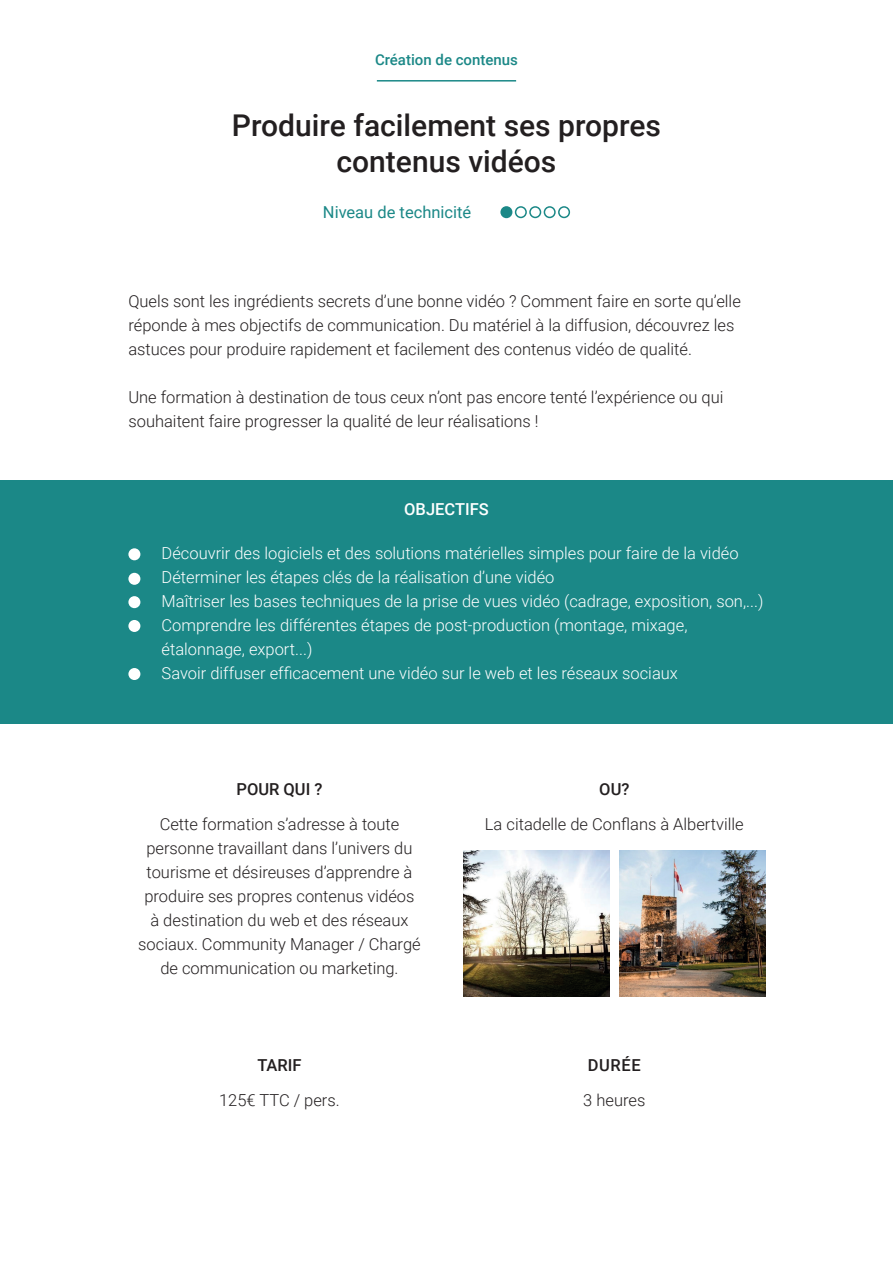
<style>
.page{position:relative;width:893px;height:1263px;background:#fff}
.page>*{position:absolute;margin:0;border:0;box-sizing:border-box;transform-origin:0 0}
.t1{font:500 30px/36px "Roboto";color:#231f20;text-align:center}
.t2{font:300 16.5px/24px "Roboto";color:#231f20}
.t3{font:300 16.5px/24px "Roboto";color:#fff}
.t4{font:500 16.5px "Roboto";color:#231f20}
.t5{font:16.5px "Roboto";color:#1b8887}
.t6{font:500 16.5px "Roboto";color:#fff}
.t7{font:500 15px "Roboto";color:#1b8887}
</style>
<div class="page">
<hr style="left:377px;top:80px;width:139px;height:2px;background:#1b8887">
<div style="left:500px;top:206px;width:12px;height:12px;background:#1b8887;border-radius:50%"></div>
<div style="left:515px;top:206px;width:12px;height:12px;border:2px solid #1b8887;border-radius:50%"></div>
<div style="left:529px;top:206px;width:12px;height:12px;border:2px solid #1b8887;border-radius:50%"></div>
<div style="left:544px;top:206px;width:12px;height:12px;border:2px solid #1b8887;border-radius:50%"></div>
<div style="left:558px;top:206px;width:12px;height:12px;border:2px solid #1b8887;border-radius:50%"></div>
<div style="left:0;top:480px;width:893px;height:244px;background:#1b8887"></div>
<div style="left:128px;top:548px;width:12px;height:12px;background:#fff;border-radius:50%"></div>
<div style="left:128px;top:573px;width:12px;height:12px;background:#fff;border-radius:50%"></div>
<div style="left:128px;top:596px;width:12px;height:12px;background:#fff;border-radius:50%"></div>
<div style="left:128px;top:620px;width:12px;height:12px;background:#fff;border-radius:50%"></div>
<div style="left:128px;top:668px;width:12px;height:12px;background:#fff;border-radius:50%"></div>
<img style="left:463px;top:850px;width:146px;height:146px">
<img style="left:619px;top:850px;width:146px;height:146px">
<p class="t7" style="left:375px;top:49px;width:144px">Création de contenus</p>
<h1 class="t1" style="left:232px;top:106px;width:430px">Produire facilement ses propres contenus vidéos</h1>
<p class="t5" style="left:323px;top:201px;width:150px">Niveau de technicité</p>
<p class="t2" style="left:128px;top:288px;width:614px">Quels sont les ingrédients secrets d’une bonne vidéo ? Comment faire en sorte qu’elle réponde à mes objectifs de communication. Du matériel à la diffusion, découvrez les astuces pour produire rapidement et facilement des contenus vidéo de qualité.</p>
<p class="t2" style="left:128px;top:384px;width:597px">Une formation à destination de tous ceux n’ont pas encore tenté l’expérience ou qui souhaitent faire progresser la qualité de leur réalisations !</p>
<p class="t6" style="left:404px;top:498px;width:86px">OBJECTIFS</p>
<p class="t3" style="left:162px;top:540px;width:603px">Découvrir des logiciels et des solutions matérielles simples pour faire de la vidéo Déterminer les étapes clés de la réalisation d’une vidéo<br>Maîtriser les bases techniques de la prise de vues vidéo (cadrage, exposition, son,...)<br>Comprendre les différentes étapes de post-production (montage, mixage, étalonnage, export...)<br>Savoir diffuser efficacement une vidéo sur le web et les réseaux sociaux</p>
<p class="t4" style="left:236px;top:778px;width:88px">POUR QUI ?</p>
<p class="t4" style="left:599px;top:778px;width:32px">OU?</p>
<p class="t2" style="left:138px;top:811px;width:284px;text-align:center">Cette formation s’adresse à toute personne travaillant dans l’univers du tourisme et désireuses d’apprendre à produire ses propres contenus vidéos à destination du web et des réseaux sociaux. Community Manager / Chargé de communication ou marketing.</p>
<p class="t2" style="left:485px;top:811px;width:260px">La citadelle de Conflans à Albertville</p>
<p class="t4" style="left:257px;top:1054px;width:46px">TARIF</p>
<p class="t4" style="left:588px;top:1054px;width:54px">DURÉE</p>
<p class="t2" style="left:219px;top:1088px;width:122px">125€ TTC / pers.</p>
<p class="t2" style="left:583px;top:1088px;width:64px">3 heures</p>
</div>
